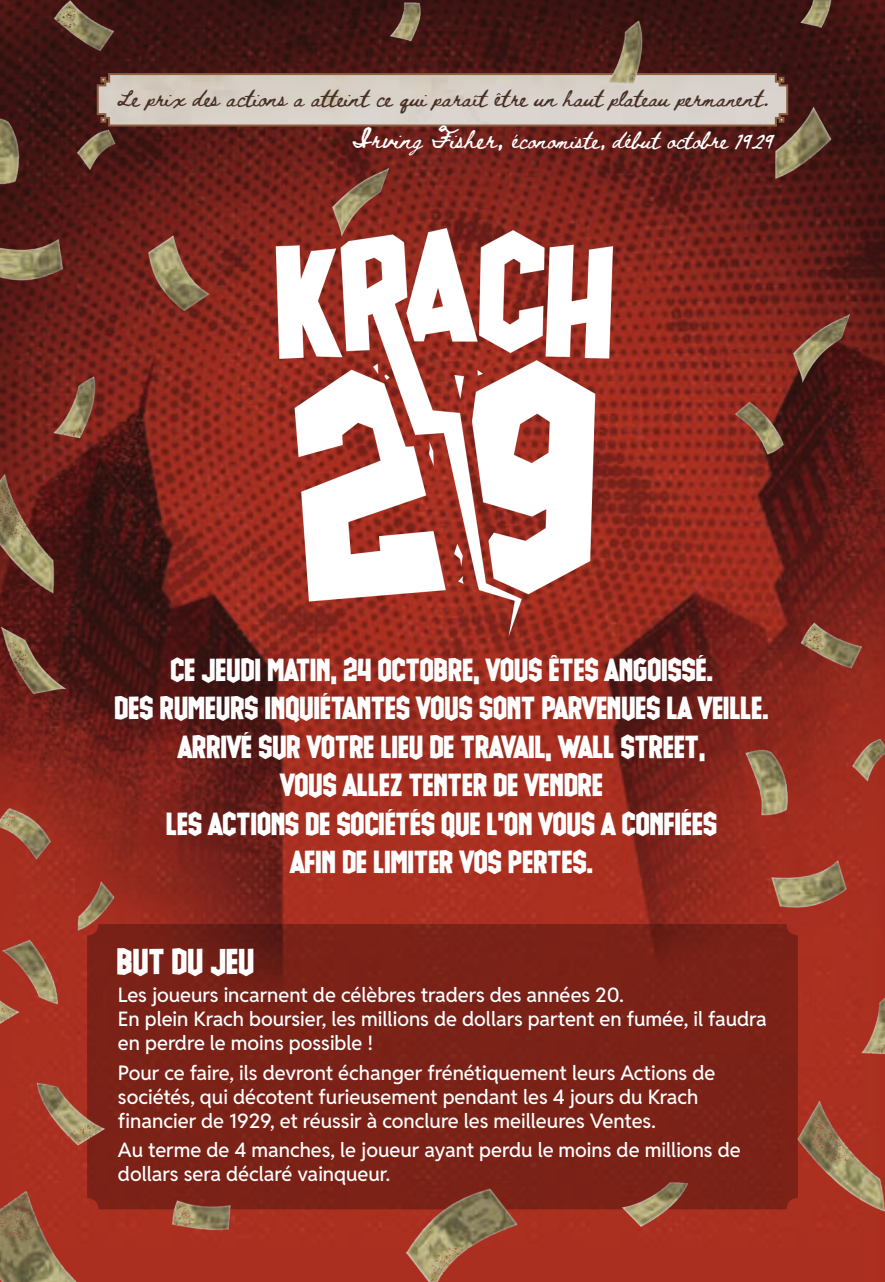
<style>
.page{position:relative;width:885px;height:1282px;background:#fff}
.page>*{position:absolute;margin:0;border:0;box-sizing:border-box;transform-origin:0 0}
.t1{font:36px "Glue Gun Ben accents";color:#fff}
.t2{font:32px/38.4px "Glue Gun Ben accents";color:#fff;text-align:center}
.t3{font:20px/24px "Reddit Sans";color:#fff}
.t4{font:italic 16px "Beth Ellen";color:#483025}
.t5{font:italic 16px "Beth Ellen";color:#fff}
.s1{font-size:18px}
</style>
<div class="page">
<img style="left:0;top:0;width:884px;height:1281px">
<div style="left:87px;top:924px;width:710px;height:285px;background:#7b2217;border-radius:11px"></div>
<img style="left:272px;top:228px;width:340px;height:409px">
<svg style="left:96px;top:72px;width:693px;height:55px;background:#cbbeb4"></svg>
<p class="t4" style="left:117px;top:91px;width:659px">Le p rix des actions a atteint ce qui p araît être un haut p lateau p ermanent .</p>
<p class="t5" style="left:351px;top:133px;width:429px"><span class="s1">IrvingFisher,</span> écon omiste, début octobre 1929</p>
<p class="t2" style="left:171px;top:652px;width:544px">CE JEUDI MATIN, 24 OCTOBRE, VOUS ÊTES ANGOISSÉ.</p>
<p class="t2" style="left:115px;top:691px;width:655px">DES RUMEURS INQUIÉTANTES VOUS SONT PARVENUES LA VEILLE.</p>
<p class="t2" style="left:179px;top:729px;width:529px">ARRIVÉ SUR VOTRE LIEU DE TRAVAIL, WALL STREET,</p>
<p class="t2" style="left:167px;top:767px;width:552px">VOUS ALLEZ TENTER DE VENDRE<br>LES ACTIONS DE SOCIÉTÉS QUE L'ON VOUS A CONFIÉES</p>
<p class="t2" style="left:291px;top:844px;width:304px">AFIN DE LIMITER VOS PERTES.</p>
<p class="t1" style="left:117px;top:944px;width:139px">BUT DU JEU</p>
<p class="t3" style="left:118px;top:980px;width:650px">Les joueurs incarnent de célèbres traders des années 20.<br>En plein Krach boursier, les millions de dollars partent en fumée, il faudra en perdre le moins possible !</p>
<p class="t3" style="left:118px;top:1058px;width:599px">Pour ce faire, ils devront échanger frénétiquement leurs Actions de sociétés, qui décotent furieusement pendant les 4 jours du Krach financier de 1929, et réussir à conclure les meilleures Ventes.</p>
<p class="t3" style="left:118px;top:1136px;width:624px">Au terme de 4 manches, le joueur ayant perdu le moins de millions de dollars sera déclaré vainqueur.</p>
</div>
